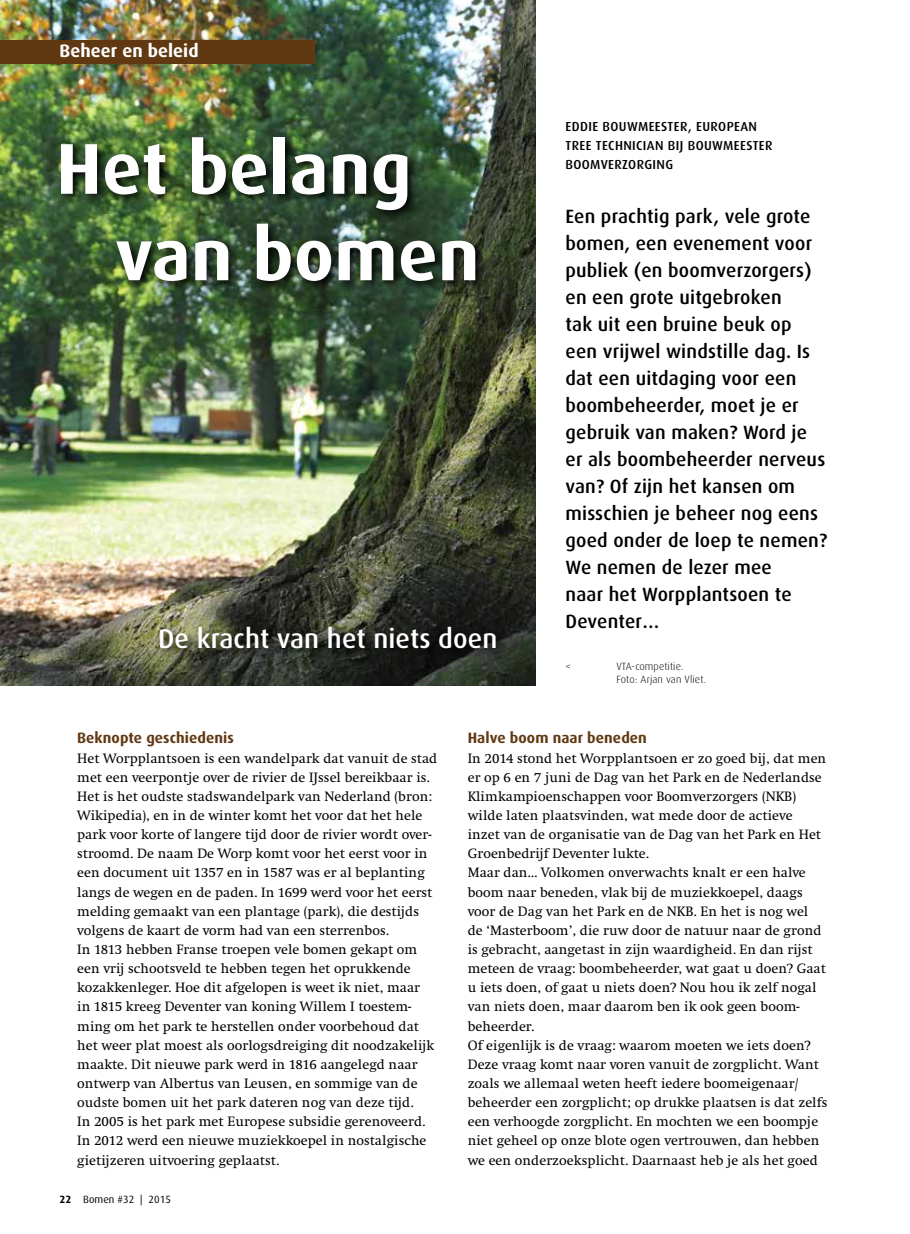
<style>
.page{position:relative;width:910px;height:1234px;background:#fff}
.page>*{position:absolute;margin:0;border:0;box-sizing:border-box;transform-origin:0 0}
.t1{font:700 72px/86.4px "Dax";letter-spacing:.005em;color:#fff}
.t2{font:500 27px "Dax";letter-spacing:.005em;color:#fff}
.t3{font:500 19.2px/27px "Dax";letter-spacing:.01em;color:#000}
.t4{font:700 18px "Dax";letter-spacing:.005em;color:#fff}
.t5{font:700 15px "Dax";letter-spacing:.005em;color:#603913}
.t6{font:14.1px/19.2px "Swift EF";letter-spacing:.005em;color:#000}
.t7{font:500 13.05px/19.2px "Dax";letter-spacing:.03em;color:#000}
.t8{font:300 10.5px/12.6px "Dax";letter-spacing:.01em;color:#000}
.t9{font:10.5px "Dax";letter-spacing:.005em;color:#000}
.s1{font-weight:700}
</style>
<div class="page">
<img style="left:0;top:0;width:536px;height:685px">
<div style="left:0;top:40px;width:315px;height:24px;background:#603913"></div>
<svg style="left:155px;top:622px;width:354px;height:38px;background:#303228"></svg>
<img style="left:56px;top:132px;width:433px;height:162px">
<p class="t4" style="left:60px;top:41px;width:141px">Beheer en beleid</p>
<h1 class="t1" style="left:115px;top:126px;width:366px;text-indent:-59px">Het belang van bomen</h1>
<h2 class="t2" style="left:158px;top:623px;width:341px">De kracht van het niets doen</h2>
<p class="t7" style="left:565px;top:117px;width:209px">EDDIE BOUWMEESTER, EUROPEAN<br>TREE TECHNICIAN BIJ BOUWMEESTER<br>BOOMVERZORGING</p>
<p class="t3" style="left:565px;top:203px;width:263px">Een prachtig park, vele grote bomen, een evenement voor publiek (en boomverzorgers) en een grote uitgebroken<br>tak uit een bruine beuk op een vrijwel windstille dag. Is dat een uitdaging voor een boombeheerder, moet je er gebruik van maken? Word je er als boombeheerder nerveus van? Of zijn het kansen om misschien je beheer nog eens goed onder de loep te nemen?<br>We nemen de lezer mee<br>naar het Worpplantsoen te<br>Deventer…</p>
<p class="t8" style="left:565px;top:660px;width:7px">&lt;</p>
<p class="t8" style="left:616px;top:660px;width:91px">VTA-competitie.<br>Foto: Arjan van Vliet.</p>
<p class="t5" style="left:77px;top:729px;width:158px">Beknopte geschiedenis</p>
<p class="t6" style="left:77px;top:748px;width:362px">Het Worpplantsoen is een wandelpark dat vanuit de stad met een veerpontje over de rivier de IJssel bereikbaar is.<br>Het is het oudste stadswandelpark van Nederland (bron:<br>Wikipedia), en in de winter komt het voor dat het hele park voor korte of langere tijd door de rivier wordt over&shy;stroomd. De naam De Worp komt voor het eerst voor in een document uit 1357 en in 1587 was er al beplanting langs de wegen en de paden. In 1699 werd voor het eerst melding gemaakt van een plantage (park), die destijds volgens de kaart de vorm had van een sterrenbos.<br>In 1813 hebben Franse troepen vele bomen gekapt om een vrij schootsveld te hebben tegen het oprukkende kozakkenleger. Hoe dit afgelopen is weet ik niet, maar<br>in 1815 kreeg Deventer van koning Willem I toestem&shy;ming om het park te herstellen onder voorbehoud dat het weer plat moest als oorlogsdreiging dit noodzakelijk maakte. Dit nieuwe park werd in 1816 aangelegd naar ontwerp van Albertus van Leusen, en sommige van de oudste bomen uit het park dateren nog van deze tijd.<br>In 2005 is het park met Europese subsidie gerenoveerd.<br>In 2012 werd een nieuwe muziekkoepel in nostalgische gietijzeren uitvoering geplaatst.</p>
<p class="t9" style="left:60px;top:1193px;width:113px"><span class="s1">22</span> Bomen #32 | 2015</p>
<p class="t5" style="left:468px;top:729px;width:181px">Halve boom naar beneden</p>
<p class="t6" style="left:468px;top:748px;width:361px">In 2014 stond het Worpplantsoen er zo goed bij, dat men er op 6 en 7 juni de Dag van het Park en de Nederlandse Klimkampioenschappen voor Boomverzorgers (NKB) wilde laten plaatsvinden, wat mede door de actieve inzet van de organisatie van de Dag van het Park en Het Groenbedrijf Deventer lukte.<br>Maar dan… Volkomen onverwachts knalt er een halve boom naar beneden, vlak bij de muziekkoepel, daags voor de Dag van het Park en de NKB. En het is nog wel<br>de ‘Masterboom’, die ruw door de natuur naar de grond is gebracht, aangetast in zijn waardigheid. En dan rijst meteen de vraag: boombeheerder, wat gaat u doen? Gaat u iets doen, of gaat u niets doen? Nou hou ik zelf nogal van niets doen, maar daarom ben ik ook geen boom&shy;beheerder.<br>Of eigenlijk is de vraag: waarom moeten we iets doen?<br>Deze vraag komt naar voren vanuit de zorgplicht. Want zoals we allemaal weten heeft iedere boomeigenaar/ beheerder een zorgplicht; op drukke plaatsen is dat zelfs een verhoogde zorgplicht. En mochten we een boompje niet geheel op onze blote ogen vertrouwen, dan hebben we een onderzoeksplicht. Daarnaast heb je als het goed</p>
</div>
